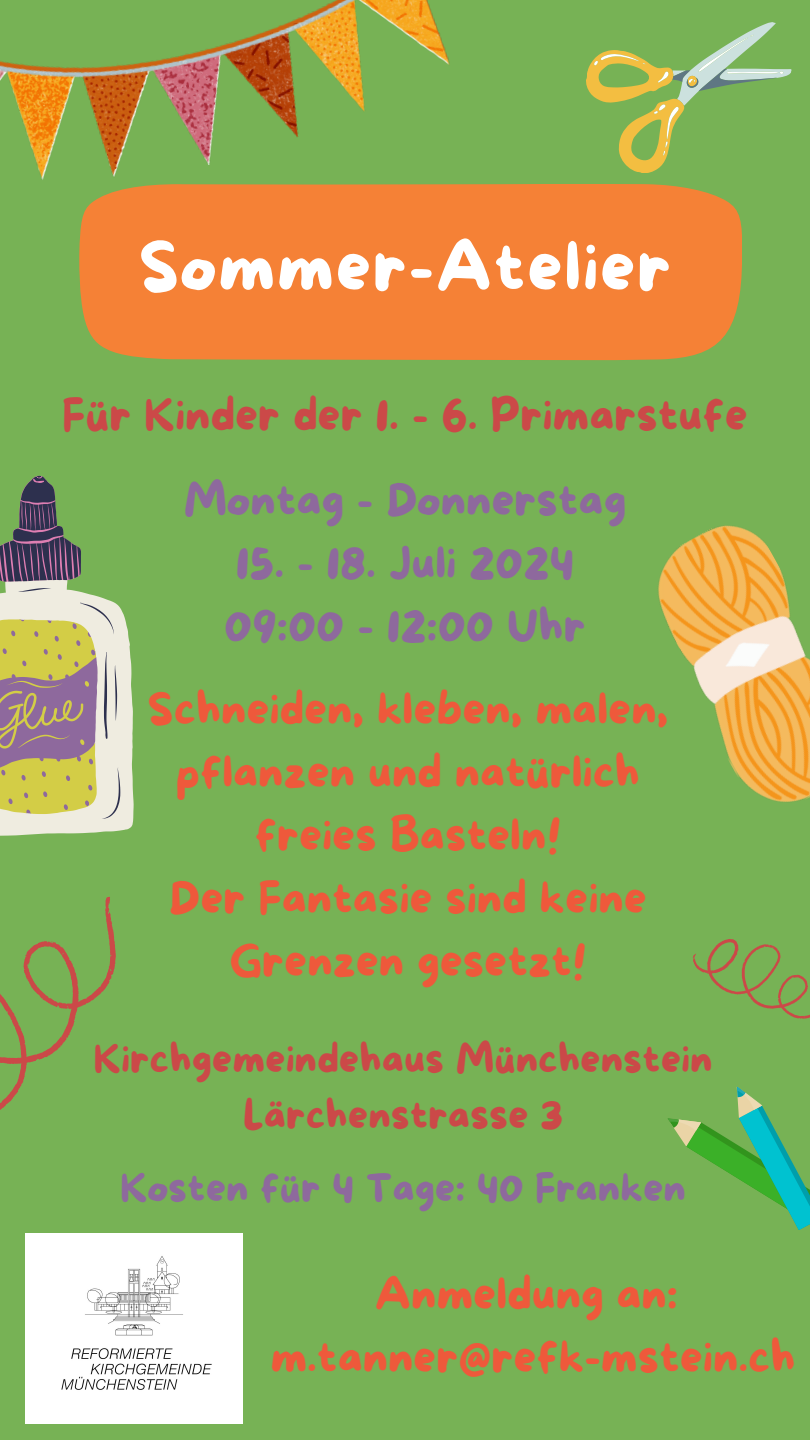
<style>
.page{position:relative;width:810px;height:1440px;background:#77b255}
.page>*{position:absolute;margin:0;border:0;box-sizing:border-box;transform-origin:0 0}
.t1{font:70px "More Sugar";letter-spacing:.02em;color:#fff}
.t2{font:45px/63px "More Sugar";color:#ee593b;text-align:center}
.t3{font:45px/63px "More Sugar";color:#8e699d}
.t4{font:45px "More Sugar";color:#cb4948}
.t5{font:40px/55.5px "More Sugar";color:#cb4948;text-align:center}
.t6{font:40px "More Sugar";color:#8e699d}
</style>
<div class="page">
<div style="left:79px;top:184px;width:663px;height:176px;background:#f58136"></div>
<img style="left:25px;top:1233px;width:218px;height:191px">
<svg style="left:692px;top:939px;width:118px;height:80px"></svg>
<svg style="left:0;top:896px;width:116px;height:214px"></svg>
<svg style="left:586px;top:22px;width:206px;height:151px"></svg>
<img style="left:0;top:0;width:526px;height:229px">
<img style="left:658px;top:525px;width:152px;height:277px">
<svg style="left:0;top:608px;width:134px;height:228px;fill:#efece0"></svg>
<svg style="left:0;top:476px;width:120px;height:343px"></svg>
<svg style="left:668px;top:1087px;width:142px;height:143px"></svg>
<h2 class="t1" style="left:139px;top:229px;width:534px">Sommer-Atelier</h2>
<p class="t4" style="left:62px;top:391px;width:687px">Für Kinder der 1. - 6. Primarstufe</p>
<p class="t3" style="left:184px;top:471px;width:444px">Montag - Donnerstag</p>
<p class="t3" style="left:224px;top:534px;width:363px">15. - 18. Juli 2024<br>09:00 - 12:00 Uhr</p>
<h2 class="t2" style="left:148px;top:680px;width:522px">Schneiden, kleben, malen, pflanzen und natürlich freies Basteln!<br>Der Fantasie sind keine<br>Grenzen gesetzt!</h2>
<h2 class="t5" style="left:94px;top:1034px;width:620px">Kirchgemeindehaus Münchenstein<br>Lärchenstrasse 3</h2>
<p class="t6" style="left:120px;top:1166px;width:567px">Kosten für 4 Tage: 40 Franken</p>
<p class="t2" style="left:270px;top:1265px;width:527px">Anmeldung an: m.tanner@refk-mstein.ch</p>
</div>
